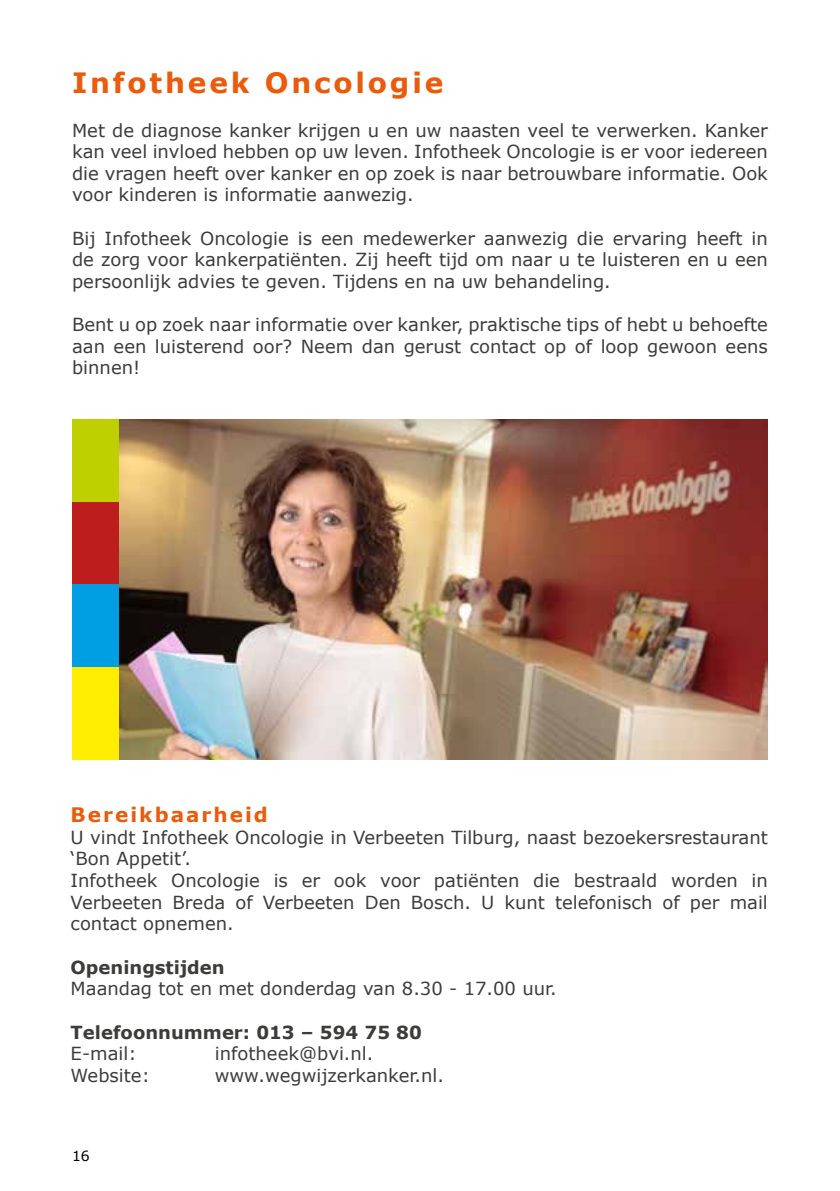
<style>
.page{position:relative;width:840px;height:1191px;background:#fff}
.page>*{position:absolute;margin:0;border:0;box-sizing:border-box;transform-origin:0 0}
.t1{font:700 28px "Verdana";letter-spacing:.1em;color:#ea5b0b}
.t2{font:700 20px "Verdana";letter-spacing:.1em;color:#ea5b0b}
.t3{font:18px/21.6px "Verdana";color:#3c3c3b;text-align:justify}
.t4{font:700 18px "Verdana";color:#3c3c3b}
.t5{font:14px "Verdana";color:#000}
</style>
<div class="page">
<div style="left:72px;top:502px;width:47px;height:82px;background:#bd1d1d"></div>
<div style="left:72px;top:666px;width:47px;height:94px;background:#ffed00"></div>
<div style="left:72px;top:584px;width:47px;height:82px;background:#009fe3"></div>
<div style="left:72px;top:420px;width:47px;height:82px;background:#bed000"></div>
<img style="left:119px;top:420px;width:648px;height:340px">
<h1 class="t1" style="left:72px;top:63px;width:372px">Infotheek Oncologie</h1>
<p class="t3" style="left:72px;top:119px;width:697px">Met de diagnose kanker krijgen u en uw naasten veel te verwerken. Kanker kan veel invloed hebben op uw leven. Infotheek Oncologie is er voor iedereen die vragen heeft over kanker en op zoek is naar betrouwbare informatie. Ook voor kinderen is informatie aanwezig.</p>
<p class="t3" style="left:72px;top:227px;width:697px">Bij Infotheek Oncologie is een medewerker aanwezig die ervaring heeft in de zorg voor kankerpatiënten. Zij heeft tijd om naar u te luisteren en u een persoonlijk advies te geven. Tijdens en na uw behandeling.</p>
<p class="t3" style="left:72px;top:313px;width:697px">Bent u op zoek naar informatie over kanker, praktische tips of hebt u behoefte aan een luisterend oor? Neem dan gerust contact op of loop gewoon eens binnen!</p>
<p class="t2" style="left:71px;top:800px;width:198px">Bereikbaarheid</p>
<p class="t3" style="left:71px;top:826px;width:698px;text-align:left">U vindt Infotheek Oncologie in Verbeeten Tilburg, naast bezoekersrestaurant ‘Bon Appetit’.<br>Infotheek Oncologie is er ook voor patiënten die bestraald worden in Verbeeten Breda of Verbeeten Den Bosch. U kunt telefonisch of per mail contact opnemen.</p>
<p class="t4" style="left:71px;top:954px;width:155px">Openingstijden</p>
<p class="t3" style="left:71px;top:977px;width:487px">Maandag tot en met donderdag van 8.30 - 17.00 uur.</p>
<p class="t4" style="left:71px;top:1019px;width:352px">Telefoonnummer: 013 – 594 75 80</p>
<p class="t3" style="left:71px;top:1042px;width:67px">E-mail:</p>
<p class="t3" style="left:215px;top:1042px;width:160px">infotheek@bvi.nl.</p>
<p class="t3" style="left:71px;top:1064px;width:81px">Website:</p>
<p class="t3" style="left:215px;top:1064px;width:231px">www.wegwijzerkanker.nl.</p>
<p class="t5" style="left:72px;top:1146px;width:19px">16</p>
</div>
